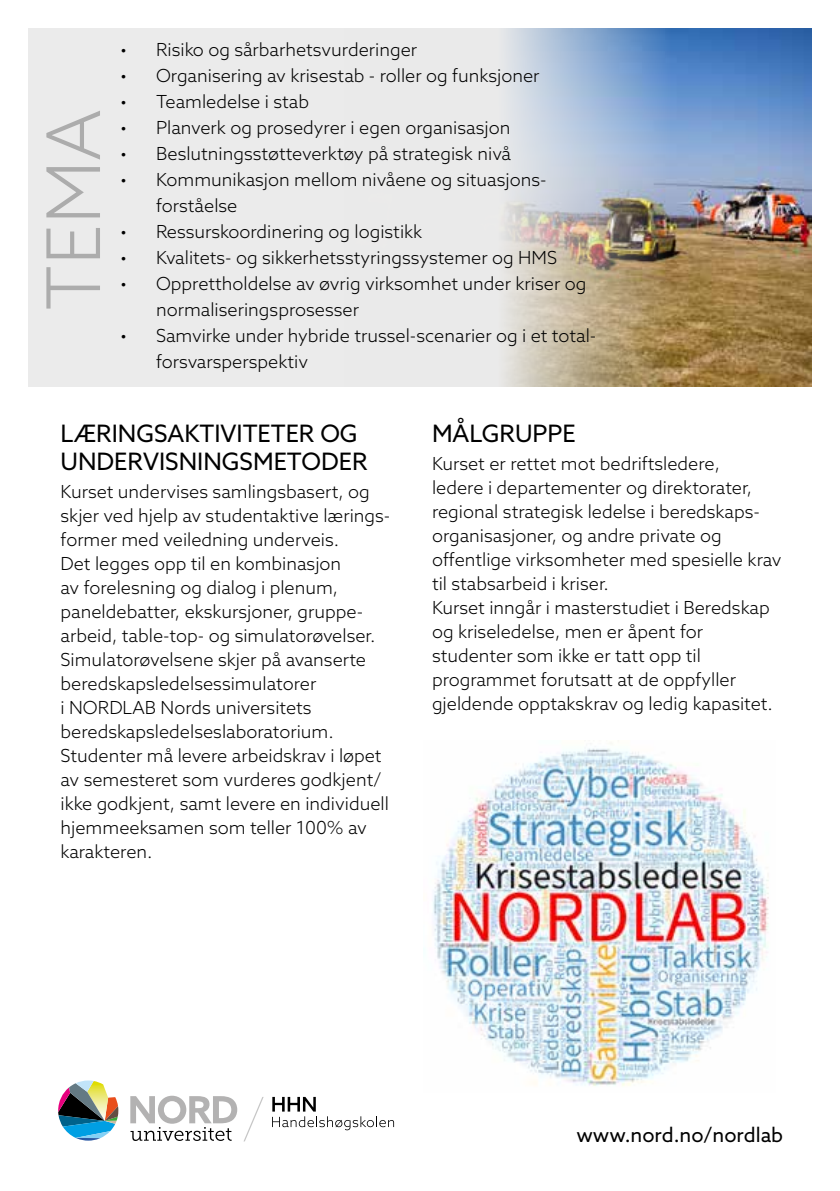
<style>
.page{position:relative;width:840px;height:1191px;background:#fff}
.page>*{position:absolute;margin:0;border:0;box-sizing:border-box;transform-origin:0 0}
.t1{font:300 74px "Azo Sans";color:#acacac}
.t2{font:24px/28.8px "Azo Sans";color:#000}
.t3{font:20px "Azo Sans";color:#000}
.t4{font:300 18px/24px "Azo Sans";color:#000}
</style>
<div class="page">
<img style="left:423px;top:740px;width:346px;height:346px">
<div style="left:28px;top:28px;width:783px;height:358px;background:#e5e5e5"></div>
<svg style="left:58px;top:1080px;width:60px;height:60px"></svg>
<svg style="left:130px;top:1095px;width:107px;height:46px"></svg>
<svg style="left:272px;top:1097px;width:122px;height:33px"></svg>
<svg style="left:244px;top:1097px;width:19px;height:44px"></svg>
<img style="left:509px;top:28px;width:302px;height:358px">
<h1 class="t1" style="left:25px;top:311px;width:202px;rotate:-90deg">TEMA</h1>
<p class="t4" style="left:120px;top:37px;width:298px">• Risiko og sårbarhetsvurderinger</p>
<p class="t4" style="left:120px;top:63px;width:421px">• Organisering av krisestab - roller og funksjoner</p>
<p class="t4" style="left:120px;top:89px;width:190px">• Teamledelse i stab</p>
<p class="t4" style="left:120px;top:115px;width:391px">• Planverk og prosedyrer i egen organisasjon</p>
<p class="t4" style="left:120px;top:141px;width:392px">• Beslutningsstøtteverktøy på strategisk nivå</p>
<p class="t4" style="left:156px;top:166px;width:392px;line-height:26px;text-indent:-36px">• Kommunikasjon mellom nivåene og situasjons&shy;forståelse</p>
<p class="t4" style="left:120px;top:219px;width:304px">• Ressurskoordinering og logistikk</p>
<p class="t4" style="left:120px;top:245px;width:438px">• Kvalitets- og sikkerhetsstyringssystemer og HMS</p>
<p class="t4" style="left:156px;top:270px;width:431px;line-height:26px;text-indent:-36px">• Opprettholdelse av øvrig virksomhet under kriser og normaliseringsprosesser</p>
<p class="t4" style="left:156px;top:322px;width:441px;line-height:26px;text-indent:-36px">• Samvirke under hybride trussel-scenarier og i et total&shy;forsvarsperspektiv</p>
<h2 class="t2" style="left:61px;top:418px;width:308px">LÆRINGSAKTIVITETER OG<br>UNDERVISNINGSMETODER</h2>
<p class="t4" style="left:61px;top:480px;width:331px">Kurset undervises samlingsbasert, og skjer ved hjelp av studentaktive lærings&shy;former med veiledning underveis.<br>Det legges opp til en kombinasjon<br>av forelesning og dialog i plenum, paneldebatter, ekskursjoner, gruppe&shy;arbeid, table-top- og simulatorøvelser.<br>Simulatorøvelsene skjer på avanserte beredskapsledelsessimulatorer<br>i NORDLAB Nords universitets beredskapsledelseslaboratorium.<br>Studenter må levere arbeidskrav i løpet av semesteret som vurderes godkjent/ ikke godkjent, samt levere en individuell hjemmeeksamen som teller 100% av karakteren.</p>
<h2 class="t2" style="left:432px;top:418px;width:145px">MÅLGRUPPE</h2>
<p class="t4" style="left:432px;top:451px;width:350px">Kurset er rettet mot bedriftsledere,<br>ledere i departementer og direktorater, regional strategisk ledelse i beredskaps&shy;organisasjoner, og andre private og offentlige virksomheter med spesielle krav til stabsarbeid i kriser.<br>Kurset inngår i masterstudiet i Beredskap og kriseledelse, men er åpent for studenter som ikke er tatt opp til programmet forutsatt at de oppfyller gjeldende opptakskrav og ledig kapasitet.</p>
<p class="t3" style="left:576px;top:1121px;width:208px">www.nord.no/nordlab</p>
</div>
